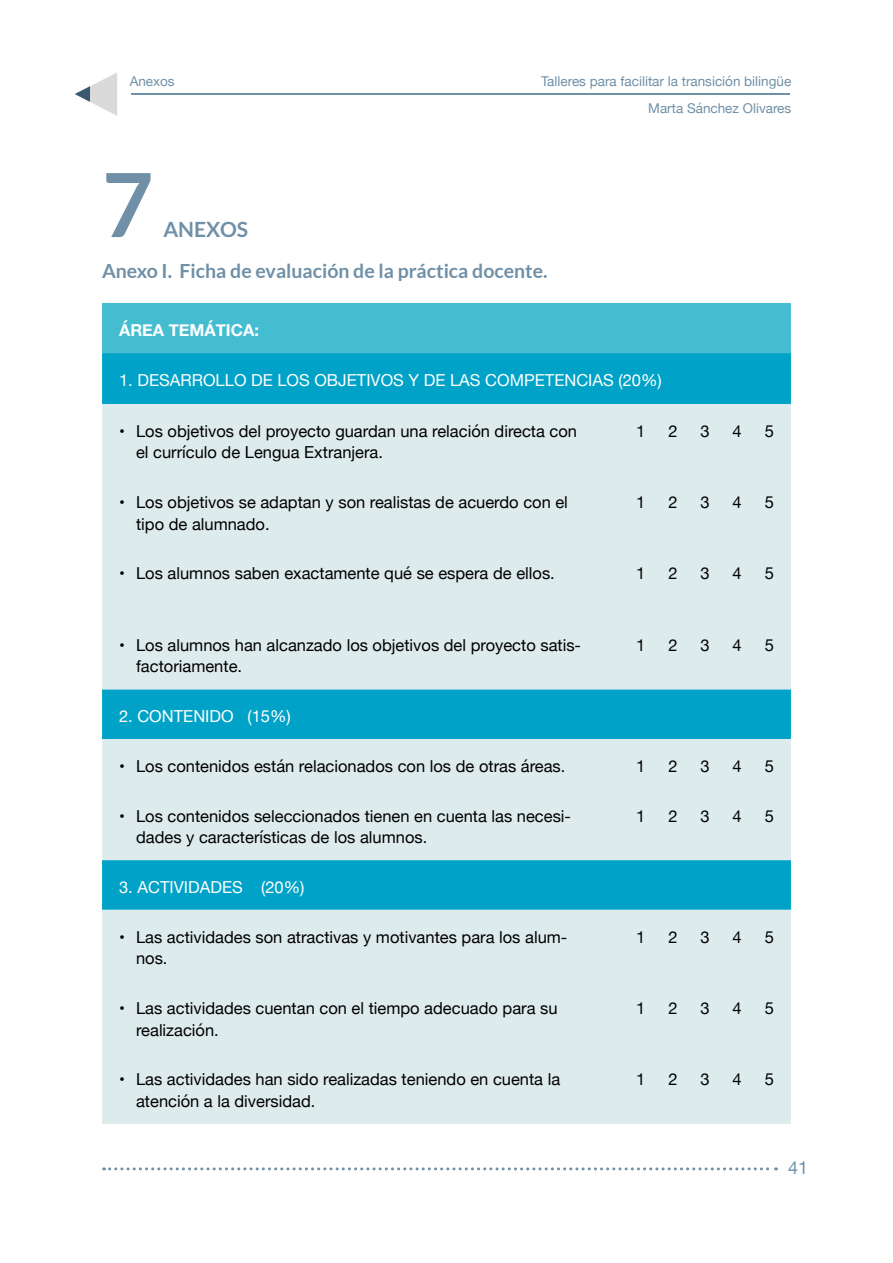
<style>
.page{position:relative;width:893px;height:1263px;background:#fff}
.page>*{position:absolute;margin:0;border:0;box-sizing:border-box;transform-origin:0 0}
.t1{font:700 88.5px "Lato";color:#6f90a7}
.t2{font:700 21px "Lato";color:#6f90a7}
.t3{font:700 19.5px "Lato";color:#6f90a7}
.t4{font:18px "Helvetica Neue";color:#6f90a7}
.t5{font:16.5px/21.6px "Helvetica Neue";color:#000}
.t6{font:16.5px "Helvetica Neue";color:#fff}
.t7{font:700 16.5px "Helvetica Neue";color:#fff}
.t8{font:13.5px/26.5px "Helvetica Neue";color:#6f90a7;text-align:right}
</style>
<div class="page">
<hr style="left:131px;top:94px;width:659px;height:1px;background:#6f90a7">
<svg style="left:104px;top:1167px;width:672px;height:3px"></svg>
<svg style="left:75px;top:72px;width:42px;height:44px"></svg>
<div style="left:102px;top:303px;width:689px;height:50px;background:#45bdd1"></div>
<div style="left:102px;top:353px;width:689px;height:51px;background:#00a3c7"></div>
<svg style="left:102px;top:404px;width:689px;height:720px;background:#bfe1e6"></svg>
<p class="t8" style="left:130px;top:69px;width:46px">Anexos</p>
<p class="t8" style="left:541px;top:69px;width:252px">Talleres para facilitar la transición bilingüe<br>Marta Sánchez Olivares</p>
<h1 class="t1" style="left:102px;top:154px;width:53px">7</h1>
<p class="t2" style="left:163px;top:217px;width:86px">ANEXOS</p>
<p class="t3" style="left:102px;top:260px;width:447px">Anexo I. Ficha de evaluación de la práctica docente.</p>
<p class="t7" style="left:119px;top:317px;width:141px">ÁREA TEMÁTICA:</p>
<p class="t6" style="left:119px;top:368px;width:544px">1. DESARROLLO DE LOS OBJETIVOS Y DE LAS COMPETENCIAS (20%)</p>
<p class="t5" style="left:136px;top:421px;width:443px;text-indent:-17px">• Los objetivos del proyecto guardan una relación directa con el currículo de Lengua Extranjera.</p>
<p class="t5" style="left:636px;top:421px;width:11px">1</p>
<p class="t5" style="left:668px;top:421px;width:11px">2</p>
<p class="t5" style="left:700px;top:421px;width:11px">3</p>
<p class="t5" style="left:733px;top:421px;width:11px">4</p>
<p class="t5" style="left:765px;top:421px;width:11px">5</p>
<p class="t5" style="left:136px;top:492px;width:433px;text-indent:-17px">• Los objetivos se adaptan y son realistas de acuerdo con el tipo de alumnado.</p>
<p class="t5" style="left:636px;top:492px;width:11px">1</p>
<p class="t5" style="left:668px;top:492px;width:11px">2</p>
<p class="t5" style="left:700px;top:492px;width:11px">3</p>
<p class="t5" style="left:733px;top:492px;width:11px">4</p>
<p class="t5" style="left:765px;top:492px;width:11px">5</p>
<p class="t5" style="left:119px;top:564px;width:437px">• Los alumnos saben exactamente qué se espera de ellos.</p>
<p class="t5" style="left:636px;top:564px;width:11px">1</p>
<p class="t5" style="left:668px;top:564px;width:11px">2</p>
<p class="t5" style="left:700px;top:564px;width:11px">3</p>
<p class="t5" style="left:733px;top:564px;width:11px">4</p>
<p class="t5" style="left:765px;top:564px;width:11px">5</p>
<p class="t5" style="left:136px;top:635px;width:446px;text-indent:-17px">• Los alumnos han alcanzado los objetivos del proyecto satis&shy;factoriamente.</p>
<p class="t5" style="left:636px;top:635px;width:11px">1</p>
<p class="t5" style="left:668px;top:635px;width:11px">2</p>
<p class="t5" style="left:700px;top:635px;width:11px">3</p>
<p class="t5" style="left:733px;top:635px;width:11px">4</p>
<p class="t5" style="left:765px;top:635px;width:11px">5</p>
<p class="t6" style="left:119px;top:704px;width:173px">2. CONTENIDO (15%)</p>
<p class="t5" style="left:119px;top:756px;width:448px">• Los contenidos están relacionados con los de otras áreas.</p>
<p class="t5" style="left:636px;top:756px;width:11px">1</p>
<p class="t5" style="left:668px;top:756px;width:11px">2</p>
<p class="t5" style="left:700px;top:756px;width:11px">3</p>
<p class="t5" style="left:733px;top:756px;width:11px">4</p>
<p class="t5" style="left:765px;top:756px;width:11px">5</p>
<p class="t5" style="left:136px;top:806px;width:436px;text-indent:-17px">• Los contenidos seleccionados tienen en cuenta las necesi&shy;dades y características de los alumnos.</p>
<p class="t5" style="left:636px;top:806px;width:11px">1</p>
<p class="t5" style="left:668px;top:806px;width:11px">2</p>
<p class="t5" style="left:700px;top:806px;width:11px">3</p>
<p class="t5" style="left:733px;top:806px;width:11px">4</p>
<p class="t5" style="left:765px;top:806px;width:11px">5</p>
<p class="t6" style="left:119px;top:875px;width:187px">3. ACTIVIDADES (20%)</p>
<p class="t5" style="left:136px;top:927px;width:433px;text-indent:-17px">• Las actividades son atractivas y motivantes para los alum&shy;nos.</p>
<p class="t5" style="left:636px;top:927px;width:11px">1</p>
<p class="t5" style="left:668px;top:927px;width:11px">2</p>
<p class="t5" style="left:700px;top:927px;width:11px">3</p>
<p class="t5" style="left:733px;top:927px;width:11px">4</p>
<p class="t5" style="left:765px;top:927px;width:11px">5</p>
<p class="t5" style="left:136px;top:998px;width:423px;text-indent:-17px">• Las actividades cuentan con el tiempo adecuado para su realización.</p>
<p class="t5" style="left:636px;top:998px;width:11px">1</p>
<p class="t5" style="left:668px;top:998px;width:11px">2</p>
<p class="t5" style="left:700px;top:998px;width:11px">3</p>
<p class="t5" style="left:733px;top:998px;width:11px">4</p>
<p class="t5" style="left:765px;top:998px;width:11px">5</p>
<p class="t5" style="left:136px;top:1069px;width:426px;text-indent:-17px">• Las actividades han sido realizadas teniendo en cuenta la atención a la diversidad.</p>
<p class="t5" style="left:636px;top:1069px;width:11px">1</p>
<p class="t5" style="left:668px;top:1069px;width:11px">2</p>
<p class="t5" style="left:700px;top:1069px;width:11px">3</p>
<p class="t5" style="left:733px;top:1069px;width:11px">4</p>
<p class="t5" style="left:765px;top:1069px;width:11px">5</p>
<p class="t4" style="left:788px;top:1154px;width:22px">41</p>
</div>
